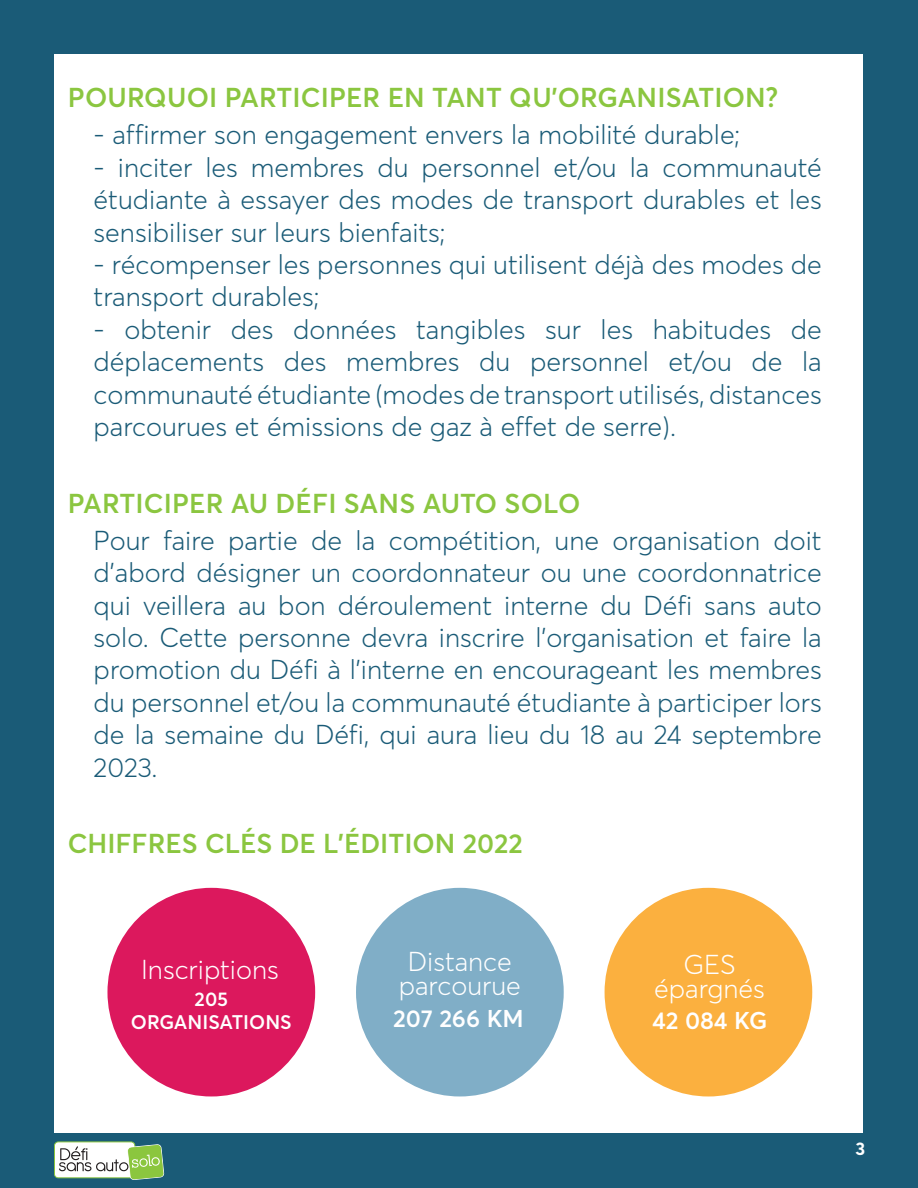
<style>
.page{position:relative;width:918px;height:1188px;background:#1a5b77}
.page>*{position:absolute;margin:0;border:0;box-sizing:border-box;transform-origin:0 0}
.t1{font:300 27px/32.4px "Averta";color:#1a5b77;text-align:justify}
.t2{font:600 27px "Averta";letter-spacing:.005em;color:#8bc640}
.t3{font:300 27px "Averta";color:#fff}
.t4{font:600 24px "Averta";color:#fff}
.t5{font:600 19.5px "Averta";color:#fff}
.t6{font:700 18px "Averta";color:#fff}
</style>
<div class="page">
<div style="left:55px;top:55px;width:808px;height:1078px;background:#fff"></div>
<svg style="left:54px;top:1141px;width:110px;height:39px;background:#bacfae"></svg>
<div style="left:356px;top:888px;width:208px;height:208px;background:#80aec7;border-radius:50%"></div>
<div style="left:107px;top:888px;width:208px;height:208px;background:#dc185d;border-radius:50%"></div>
<div style="left:605px;top:888px;width:207px;height:208px;background:#fbb03f;border-radius:50%"></div>
<p class="t2" style="left:68px;top:81px;width:712px">POURQUOI PARTICIPER EN TANT QU’ORGANISATION?</p>
<p class="t1" style="left:94px;top:119px;width:648px">- affirmer son engagement envers la mobilité durable;</p>
<p class="t1" style="left:94px;top:151px;width:730px">- inciter les membres du personnel et/ou la communauté étudiante à essayer des modes de transport durables et les sensibiliser sur leurs bienfaits;</p>
<p class="t1" style="left:94px;top:248px;width:730px">- récompenser les personnes qui utilisent déjà des modes de transport durables;</p>
<p class="t1" style="left:94px;top:313px;width:730px">- obtenir des données tangibles sur les habitudes de déplacements des membres du personnel et/ou de la communauté étudiante (modes de transport utilisés, distances parcourues et émissions de gaz à effet de serre).</p>
<p class="t2" style="left:68px;top:486px;width:514px">PARTICIPER AU DÉFI SANS AUTO SOLO</p>
<p class="t1" style="left:94px;top:524px;width:730px">Pour faire partie de la compétition, une organisation doit d’abord désigner un coordonnateur ou une coordonnatrice qui veillera au bon déroulement interne du Défi sans auto solo. Cette personne devra inscrire l’organisation et faire la promotion du Défi à l’interne en encourageant les membres du personnel et/ou la communauté étudiante à participer lors de la semaine du Défi, qui aura lieu du 18 au 24 septembre 2023.</p>
<p class="t2" style="left:68px;top:826px;width:457px">CHIFFRES CLÉS DE L'ÉDITION 2022</p>
<p class="t3" style="left:408px;top:945px;width:106px">Distance</p>
<p class="t3" style="left:399px;top:969px;width:123px">parcourue</p>
<p class="t3" style="left:141px;top:953px;width:139px">Inscriptions</p>
<p class="t3" style="left:684px;top:948px;width:54px">GES</p>
<p class="t3" style="left:654px;top:972px;width:112px">épargnés</p>
<p class="t5" style="left:195px;top:987px;width:35px">205</p>
<p class="t5" style="left:131px;top:1010px;width:162px">ORGANISATIONS</p>
<p class="t4" style="left:393px;top:1003px;width:132px">207 266 KM</p>
<p class="t4" style="left:652px;top:1005px;width:117px">42 084 KG</p>
<p class="t6" style="left:855px;top:1138px;width:11px">3</p>
</div>
